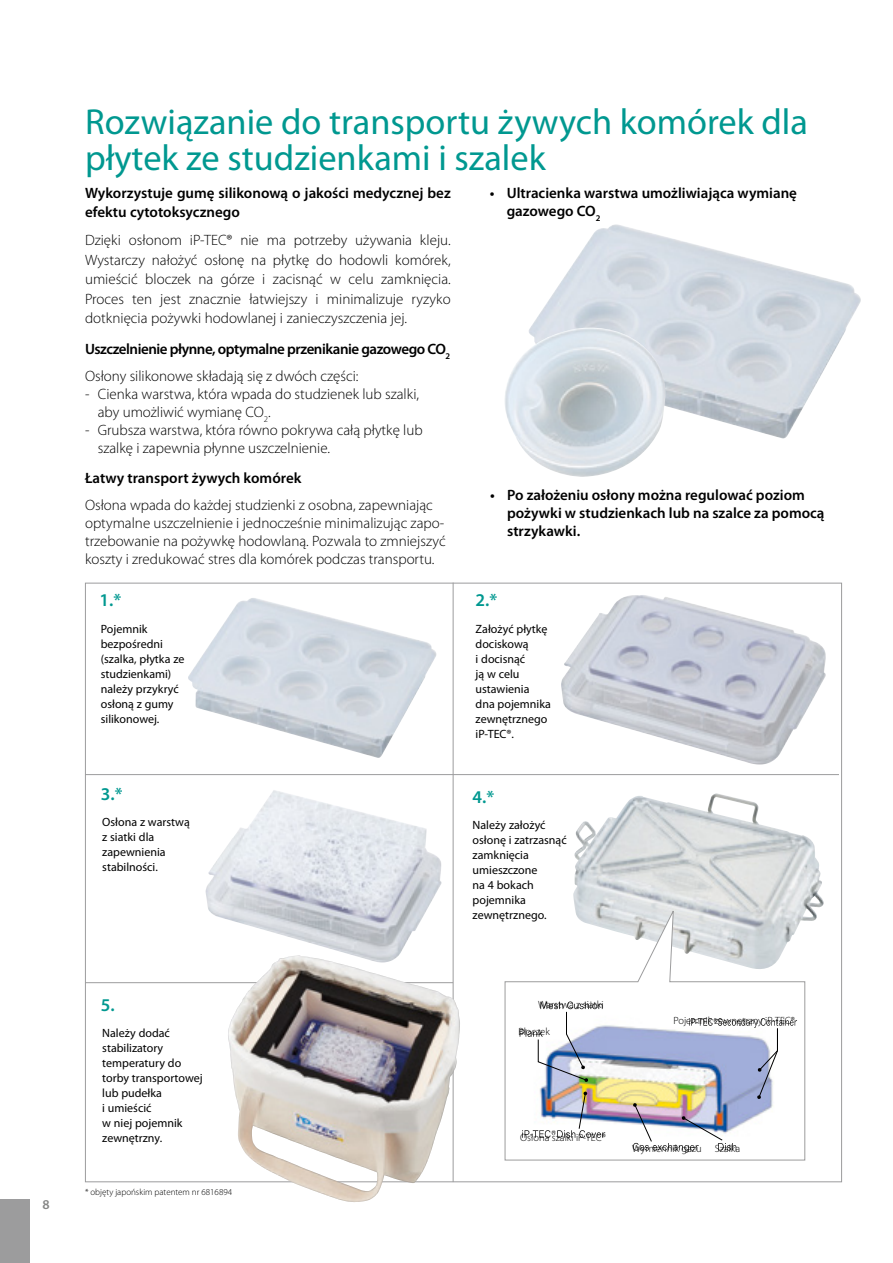
<style>
.page{position:relative;width:893px;height:1263px;background:#fff}
.page>*{position:absolute;margin:0;border:0;box-sizing:border-box;transform-origin:0 0}
.t1{font:36.3px/36px "Myriad Pro";color:#009890}
.t2{font:600 18px "Myriad Pro";color:#009890}
.t3{font:300 15px/18px "Myriad Pro";color:#000}
.t4{font:600 15px/18px "Myriad Pro";color:#000}
.t5{font:600 15px/26.5px "Myriad Pro";letter-spacing:-.03em;color:#000}
.t6{font:600 13.5px "Myriad Pro";color:#868786}
.t7{font:12px/15px "Myriad Pro";color:#000}
.t8{font:300 10.5px "Myriad Pro";color:#000}
.t9{font:300 9px "Myriad Pro";color:#000}
.s1{font-weight:300}
</style>
<div class="page">
<img style="left:530px;top:224px;width:331px;height:214px">
<img style="left:505px;top:328px;width:160px;height:149px">
<div style="left:85px;top:583px;width:757px;height:599px;background:#fff;border:1px solid #9c9c9d"></div>
<hr style="left:85px;top:774px;width:754px;height:1px;background:#9c9c9d">
<hr style="left:453px;top:583px;width:1px;height:599px;background:#9c9c9d">
<hr style="left:85px;top:982px;width:368px;height:1px;background:#9c9c9d">
<div style="left:0;top:1199px;width:30px;height:64px;background:#9c9c9d"></div>
<img style="left:188px;top:598px;width:248px;height:160px">
<img style="left:561px;top:595px;width:265px;height:170px">
<img style="left:206px;top:790px;width:236px;height:165px">
<img style="left:573px;top:795px;width:251px;height:126px">
<svg style="left:504px;top:907px;width:301px;height:254px"></svg>
<img style="left:228px;top:955px;width:197px;height:247px">
<p class="t6" style="left:43px;top:1196px;width:9px">8</p>
<h1 class="t1" style="left:85px;top:103px;width:724px">Rozwiązanie do transportu żywych komórek dla płytek ze studzienkami i szalek</h1>
<p class="t4" style="left:85px;top:183px;width:367px;line-height:19.5px">Wykorzystuje gumę silikonową o jakości medycznej bez efektu cytotoksycznego</p>
<p class="t3" style="left:85px;top:230px;width:367px;line-height:19.5px;text-align:justify">Dzięki osłonom iP-TEC® nie ma potrzeby używania kleju.<br>Wystarczy nałożyć osłonę na płytkę do hodowli komórek, umieścić bloczek na górze i zacisnąć w celu zamknięcia.<br>Proces ten jest znacznie łatwiejszy i minimalizuje ryzyko dotknięcia pożywki hodowlanej i zanieczyszczenia jej.</p>
<p class="t5" style="left:85px;top:335px;width:367px">Uszczelnienie płynne, optymalne przenikanie gazowego CO<sub>2<br></sub><span class="s1">Osłony silikonowe składają się z dwóch części:</span></p>
<p class="t3" style="left:98px;top:384px;width:323px;text-indent:-13px">- Cienka warstwa, która wpada do studzienek lub szalki, aby umożliwić wymianę CO<sub>2</sub>.</p>
<p class="t3" style="left:98px;top:420px;width:326px;text-indent:-13px">- Grubsza warstwa, która równo pokrywa całą płytkę lub szalkę i zapewnia płynne uszczelnienie.</p>
<p class="t4" style="left:85px;top:469px;width:218px">Łatwy transport żywych komórek</p>
<p class="t3" style="left:85px;top:496px;width:362px">Osłona wpada do każdej studzienki z osobna, zapewniając optymalne uszczelnienie i jednocześnie minimalizując zapo&shy;trzebowanie na pożywkę hodowlaną. Pozwala to zmniejszyć koszty i zredukować stres dla komórek podczas transportu.</p>
<p class="t4" style="left:507px;top:183px;width:292px;text-indent:-17px">• Ultracienka warstwa umożliwiająca wymianę gazowego CO<sub>2</sub></p>
<p class="t4" style="left:507px;top:486px;width:319px;text-indent:-17px">• Po założeniu osłony można regulować poziom pożywki w studzienkach lub na szalce za pomocą strzykawki.</p>
<p class="t2" style="left:99px;top:589px;width:23px">1.*</p>
<p class="t2" style="left:476px;top:589px;width:23px">2.*</p>
<p class="t7" style="left:101px;top:621px;width:85px">Pojemnik bezpośredni (szalka, płytka ze studzienkami) należy przykryć osłoną z gumy silikonowej.</p>
<p class="t7" style="left:476px;top:621px;width:77px">Założyć płytkę dociskową<br>i docisnąć<br>ją w celu ustawienia dna pojemnika zewnętrznego iP-TEC®.</p>
<p class="t2" style="left:101px;top:783px;width:23px">3.*</p>
<p class="t2" style="left:473px;top:786px;width:23px">4.*</p>
<p class="t7" style="left:102px;top:814px;width:89px">Osłona z warstwą z siatki dla zapewnienia stabilności.</p>
<p class="t7" style="left:473px;top:817px;width:96px">Należy założyć osłonę i zatrzasnąć zamknięcia umieszczone<br>na 4 bokach pojemnika zewnętrznego.</p>
<p class="t2" style="left:101px;top:993px;width:15px">5.</p>
<p class="t7" style="left:102px;top:1025px;width:102px">Należy dodać stabilizatory temperatury do torby transportowej lub pudełka<br>i umieścić<br>w niej pojemnik zewnętrzny.</p>
<p class="t9" style="left:85px;top:1186px;width:149px">* objęty japońskim patentem nr 6816894</p>
<p class="t8" style="left:538px;top:998px;width:67px">Warstwa z siatki</p>
<p class="t8" style="left:518px;top:1025px;width:33px">Bloczek</p>
<p class="t8" style="left:673px;top:1014px;width:123px">Pojemnik zewnętrzny iP-TEC®</p>
<p class="t8" style="left:520px;top:1131px;width:87px">Osłona szalki iP-TEC®</p>
<p class="t8" style="left:632px;top:1142px;width:110px">Wymiennik gazu Szalka</p>
</div>
